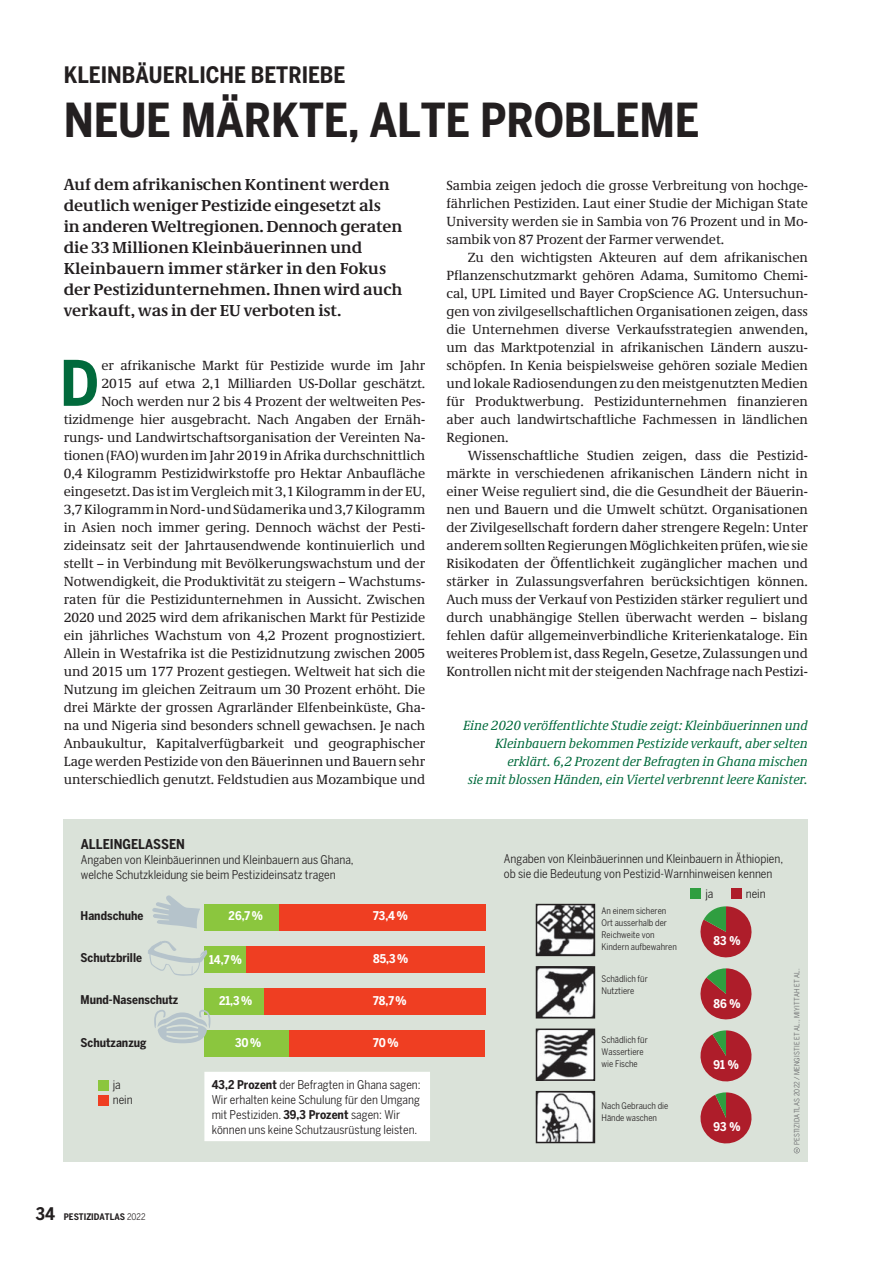
<style>
.page{position:relative;width:893px;height:1263px;background:#fff}
.page>*{position:absolute;margin:0;border:0;box-sizing:border-box;transform-origin:0 0}
.t1{font:700 62.1px "Benton Sans Cond";color:#016a3c}
.t2{font:700 46.5px "Benton Sans Cond";letter-spacing:-.005em;color:#231f20}
.t3{font:700 22.5px "Benton Sans Cond";color:#231f20}
.t4{font:700 16.5px/21px "Neue Demos";color:#231f20}
.t5{font:13.5px/18px "Demos Pro";letter-spacing:-.005em;color:#231f20;text-align:justify}
.t6{font:italic 13.5px/18px "Demos Pro";letter-spacing:-.005em;color:#016a3c;text-align:right}
.t7{font:700 13.5px "Benton Sans Cond";color:#231f20}
.t8{font:12px/15px "Benton Sans Cond";color:#231f20}
.t9{font:700 12px "Benton Sans Cond";color:#231f20}
.t10{font:700 12px "Benton Sans Cond";color:#fff}
.t11{font:9px/12px "Benton Sans Cond";color:#231f20}
.t12{font:700 9px "Benton Sans Cond";color:#231f20}
.t13{font:7.2px "Benton Sans Cond";letter-spacing:.02em;color:#636366}
.s1{font-size:17.25px}
.s2{font-weight:400}
.s3{font-weight:700}
</style>
<div class="page">
<div style="left:64px;top:820px;width:744px;height:342px;background:#dae2d9"></div>
<svg style="left:794px;top:1147px;width:6px;height:6px"></svg>
<div style="left:98px;top:1080px;width:11px;height:10px;background:#8bc63e"></div>
<div style="left:98px;top:1095px;width:11px;height:10px;background:#ef3e22"></div>
<div style="left:690px;top:888px;width:11px;height:10px;background:#2f9e40"></div>
<div style="left:731px;top:888px;width:10px;height:10px;background:#ae1d2a"></div>
<div style="left:205px;top:1072px;width:224px;height:69px;background:#fff"></div>
<svg style="left:152px;top:895px;width:48px;height:33px"></svg>
<div style="left:279px;top:904px;width:206px;height:26px;background:#ef3e22"></div>
<div style="left:204px;top:904px;width:75px;height:26px;background:#8bc63e"></div>
<div style="left:246px;top:946px;width:239px;height:26px;background:#ef3e22"></div>
<div style="left:204px;top:946px;width:42px;height:26px;background:#8bc63e"></div>
<svg style="left:148px;top:941px;width:59px;height:35px"></svg>
<div style="left:264px;top:988px;width:221px;height:26px;background:#ef3e22"></div>
<div style="left:204px;top:988px;width:60px;height:26px;background:#8bc63e"></div>
<div style="left:289px;top:1030px;width:196px;height:26px;background:#ef3e22"></div>
<div style="left:204px;top:1030px;width:85px;height:26px;background:#8bc63e"></div>
<svg style="left:154px;top:1010px;width:56px;height:33px"></svg>
<img style="left:539px;top:907px;width:53px;height:46px">
<div style="left:536px;top:904px;width:59px;height:52px;border:2px solid #231f20"></div>
<img style="left:539px;top:969px;width:53px;height:46px">
<div style="left:536px;top:966px;width:59px;height:52px;border:2px solid #231f20"></div>
<img style="left:539px;top:1031px;width:53px;height:47px">
<div style="left:536px;top:1028px;width:59px;height:53px;border:2px solid #231f20"></div>
<img style="left:539px;top:1094px;width:53px;height:46px">
<div style="left:536px;top:1091px;width:59px;height:52px;border:2px solid #231f20"></div>
<svg style="left:700px;top:906px;width:52px;height:52px"></svg>
<svg style="left:700px;top:968px;width:52px;height:52px"></svg>
<svg style="left:700px;top:1030px;width:52px;height:52px"></svg>
<svg style="left:700px;top:1092px;width:52px;height:52px"></svg>
<h3 class="t3" style="left:64px;top:61px;width:283px">KLEINBÄUERLICHE BETRIEBE</h3>
<h2 class="t2" style="left:64px;top:93px;width:637px">NEUE MÄRKTE, ALTE PROBLEME</h2>
<p class="t4" style="left:64px;top:174px;width:340px">Auf dem afrikanischen Kontinent werden deutlich weniger Pestizide eingesetzt als<br>in anderen Weltregionen. Dennoch geraten die 33 Millionen Kleinbäuerinnen und Kleinbauern immer stärker in den Fokus der Pestizidunternehmen. Ihnen wird auch verkauft, was in der EU verboten ist.</p>
<p class="t5" style="left:446px;top:176px;width:363px">Sambia zeigen jedoch die grosse Verbreitung von hochge&shy;fährlichen Pestiziden. Laut einer Studie der Michigan State University werden sie in Sambia von 76 Prozent und in Mo&shy;sambik von 87 Prozent der Farmer verwendet.</p>
<p class="t5" style="left:446px;top:248px;width:363px;text-indent:21px">Zu den wichtigsten Akteuren auf dem afrikanischen Pflanzenschutzmarkt gehören Adama, Sumitomo Chemi&shy;cal, UPL Limited und Bayer CropScience AG. Untersuchun&shy;gen von zivilgesellschaftlichen Organisationen zeigen, dass die Unternehmen diverse Verkaufsstrategien anwenden, um das Marktpotenzial in afrikanischen Ländern auszu&shy;schöpfen. In Kenia beispielsweise gehören soziale Medien und lokale Radiosendungen zu den meistgenutzten Medien für Produktwerbung. Pestizidunternehmen finanzieren aber auch landwirtschaftliche Fachmessen in ländlichen Regionen.</p>
<p class="t5" style="left:446px;top:446px;width:363px;text-indent:21px">Wissenschaftliche Studien zeigen, dass die Pestizid&shy;märkte in verschiedenen afrikanischen Ländern nicht in einer Weise reguliert sind, die die Gesundheit der Bäuerin&shy;nen und Bauern und die Umwelt schützt. Organisationen der Zivilgesellschaft fordern daher strengere Regeln: Unter anderem sollten Regierungen Möglichkeiten prüfen, wie sie Risikodaten der Öffentlichkeit zugänglicher machen und stärker in Zulassungsverfahren berücksichtigen können.<br>Auch muss der Verkauf von Pestiziden stärker reguliert und durch unabhängige Stellen überwacht werden – bislang fehlen dafür allgemeinverbindliche Kriterienkataloge. Ein weiteres Problem ist, dass Regeln, Gesetze, Zulassungen und Kontrollen nicht mit der steigenden Nachfrage nach Pestizi-</p>
<h1 class="t1" style="left:60px;top:347px;width:40px">D</h1>
<p class="t5" style="left:64px;top:356px;width:363px;text-align:right">er afrikanische Markt für Pestizide wurde im Jahr<br>2015 auf etwa 2,1 Milliarden US-Dollar geschätzt.<br>Noch werden nur 2 bis 4 Prozent der weltweiten Pes&shy;tizidmenge hier ausgebracht. Nach Angaben der Ernäh&shy;rungs- und Landwirtschaftsorganisation der Vereinten Na&shy;tionen (FAO) wurden im Jahr 2019 in Afrika durchschnittlich 0,4 Kilogramm Pestizidwirkstoffe pro Hektar Anbaufläche eingesetzt. Das ist im Vergleich mit 3,1 Kilogramm in der EU, 3,7 Kilogramm in Nord- und Südamerika und 3,7 Kilogramm in Asien noch immer gering. Dennoch wächst der Pesti&shy;zideinsatz seit der Jahrtausendwende kontinuierlich und stellt – in Verbindung mit Bevölkerungswachstum und der Notwendigkeit, die Produktivität zu steigern – Wachstums&shy;raten für die Pestizidunternehmen in Aussicht. Zwischen 2020 und 2025 wird dem afrikanischen Markt für Pestizide ein jährliches Wachstum von 4,2 Prozent prognostiziert.<br>Allein in Westafrika ist die Pestizidnutzung zwischen 2005 und 2015 um 177 Prozent gestiegen. Weltweit hat sich die Nutzung im gleichen Zeitraum um 30 Prozent erhöht. Die drei Märkte der grossen Agrarländer Elfenbeinküste, Gha&shy;na und Nigeria sind besonders schnell gewachsen. Je nach Anbaukultur, Kapitalverfügbarkeit und geographischer Lage werden Pestizide von den Bäuerinnen und Bauern sehr unterschiedlich genutzt. Feldstudien aus Mozambique und</p>
<p class="t6" style="left:463px;top:716px;width:346px">Eine 2020 veröffentlichte Studie zeigt: Kleinbäuerinnen und Kleinbauern bekommen Pestizide verkauft, aber selten erklärt. 6,2 Prozent der Befragten in Ghana mischen<br>sie mit blossen Händen, ein Viertel verbrennt leere Kanister.</p>
<p class="t7" style="left:81px;top:836px;width:106px">ALLEINGELASSEN</p>
<p class="t8" style="left:81px;top:852px;width:274px">Angaben von Kleinbäuerinnen und Kleinbauern aus Ghana, welche Schutzkleidung sie beim Pestizideinsatz tragen</p>
<p class="t9" style="left:81px;top:909px;width:64px">Handschuhe</p>
<p class="t10" style="left:229px;top:909px;width:36px">26,7%</p>
<p class="t10" style="left:373px;top:909px;width:36px">73,4%</p>
<p class="t9" style="left:81px;top:951px;width:63px">Schutzbrille</p>
<p class="t10" style="left:209px;top:952px;width:34px">14,7%</p>
<p class="t10" style="left:373px;top:951px;width:36px">85,3%</p>
<p class="t9" style="left:81px;top:993px;width:99px">Mund-Nasenschutz</p>
<p class="t10" style="left:219px;top:994px;width:35px">21,3%</p>
<p class="t10" style="left:373px;top:994px;width:35px">78,7%</p>
<p class="t9" style="left:81px;top:1035px;width:67px">Schutzanzug</p>
<p class="t10" style="left:235px;top:1035px;width:28px">30%</p>
<p class="t10" style="left:373px;top:1035px;width:27px">70%</p>
<p class="t8" style="left:113px;top:1077px;width:21px">ja nein</p>
<p class="t12" style="left:36px;top:1212px;width:111px"><span class="s1">34</span> PESTIZIDATLAS <span class="s2">2022</span></p>
<p class="t8" style="left:212px;top:1077px;width:211px"><span class="s3">43,2 Prozent</span> der Befragten in Ghana sagen:<br>Wir erhalten keine Schulung für den Umgang mit Pestiziden. <span class="s3">39,3 Prozent</span> sagen: Wir können uns keine Schutzausrüstung leisten.</p>
<p class="t8" style="left:504px;top:850px;width:281px">Angaben von Kleinbäuerinnen und Kleinbauern in Äthiopien, ob sie die Bedeutung von Pestizid-Warnhinweisen kennen</p>
<p class="t11" style="left:602px;top:905px;width:77px">An einem sicheren<br>Ort ausserhalb der<br>Reichweite von<br>Kindern aufbewahren</p>
<p class="t11" style="left:602px;top:973px;width:48px">Schädlich für<br>Nutztiere</p>
<p class="t8" style="left:705px;top:885px;width:10px">ja</p>
<p class="t8" style="left:746px;top:885px;width:21px">nein</p>
<p class="t10" style="left:714px;top:933px;width:28px">83 %</p>
<p class="t11" style="left:602px;top:1034px;width:48px">Schädlich für<br>Wassertiere wie Fische</p>
<p class="t11" style="left:602px;top:1099px;width:68px">Nach Gebrauch die<br>Hände waschen</p>
<p class="t10" style="left:714px;top:996px;width:29px">86 %</p>
<p class="t10" style="left:714px;top:1057px;width:27px">91 %</p>
<p class="t10" style="left:714px;top:1119px;width:28px">93 %</p>
<p class="t13" style="left:793px;top:1145px;width:178px;rotate:-90deg">PESTIZIDATLAS 2022 / MENGISTIE ET AL., MIYITTAH ET AL.</p>
</div>
